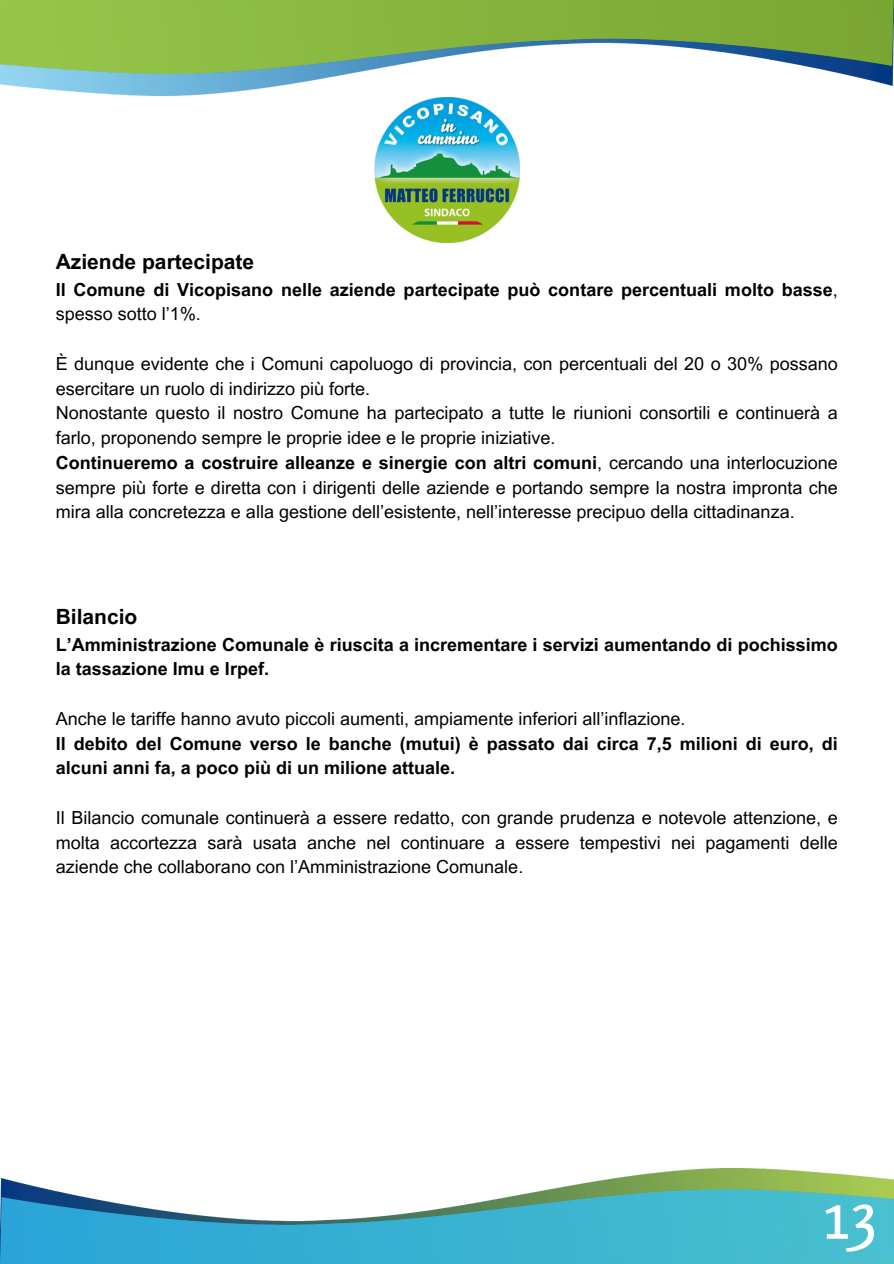
<style>
.page{position:relative;width:894px;height:1264px;background:#fff}
.page>*{position:absolute;margin:0;border:0;box-sizing:border-box;transform-origin:0 0}
.t1{font:67.2px "Rosario";color:#fff}
.t2{font:700 21px "Arial MT Pro";color:#000}
.t3{font:18px/24.8px "Arial MT Pro";color:#000}
.t4{font:700 18px/24.8px "Arial MT Pro";color:#000}
.s1{font-weight:400}
.s2{font-weight:700}
</style>
<div class="page">
<img style="left:0;top:1168px;width:893px;height:21px">
<img style="left:0;top:1189px;width:893px;height:73px">
<img style="left:0;top:74px;width:893px;height:21px">
<img style="left:0;top:0;width:893px;height:74px">
<img style="left:374px;top:97px;width:145px;height:145px">
<p class="t2" style="left:56px;top:253px;width:200px">Aziende partecipate</p>
<p class="t4" style="left:56px;top:279px;width:783px">Il Comune di Vicopisano nelle aziende partecipate può contare percentuali molto basse<span class="s1">, spesso sotto l’1%.</span></p>
<p class="t3" style="left:56px;top:353px;width:783px">È dunque evidente che i Comuni capoluogo di provincia, con percentuali del 20 o 30% possano esercitare un ruolo di indirizzo più forte.</p>
<p class="t3" style="left:56px;top:403px;width:783px">Nonostante questo il nostro Comune ha partecipato a tutte le riunioni consortili e continuerà a farlo, proponendo sempre le proprie idee e le proprie iniziative.</p>
<p class="t3" style="left:56px;top:452px;width:783px;text-align:justify"><span class="s2">Continueremo a costruire alleanze e sinergie con altri comuni</span>, cercando una interlocuzione sempre più forte e diretta con i dirigenti delle aziende e portando sempre la nostra impronta che mira alla concretezza e alla gestione dell’esistente, nell’interesse precipuo della cittadinanza.</p>
<h1 class="t2" style="left:56px;top:608px;width:83px">Bilancio</h1>
<h1 class="t4" style="left:56px;top:634px;width:783px">L’Amministrazione Comunale è riuscita a incrementare i servizi aumentando di pochissimo la tassazione Imu e Irpef.</h1>
<p class="t3" style="left:56px;top:708px;width:631px">Anche le tariffe hanno avuto piccoli aumenti, ampiamente inferiori all’inflazione.</p>
<p class="t4" style="left:56px;top:733px;width:783px">Il debito del Comune verso le banche (mutui) è passato dai circa 7,5 milioni di euro, di alcuni anni fa, a poco più di un milione attuale.</p>
<p class="t3" style="left:56px;top:807px;width:783px;text-align:justify">Il Bilancio comunale continuerà a essere redatto, con grande prudenza e notevole attenzione, e molta accortezza sarà usata anche nel continuare a essere tempestivi nei pagamenti delle aziende che collaborano con l’Amministrazione Comunale.</p>
<p class="t1" style="left:823px;top:1172px;width:55px">13</p>
</div>
